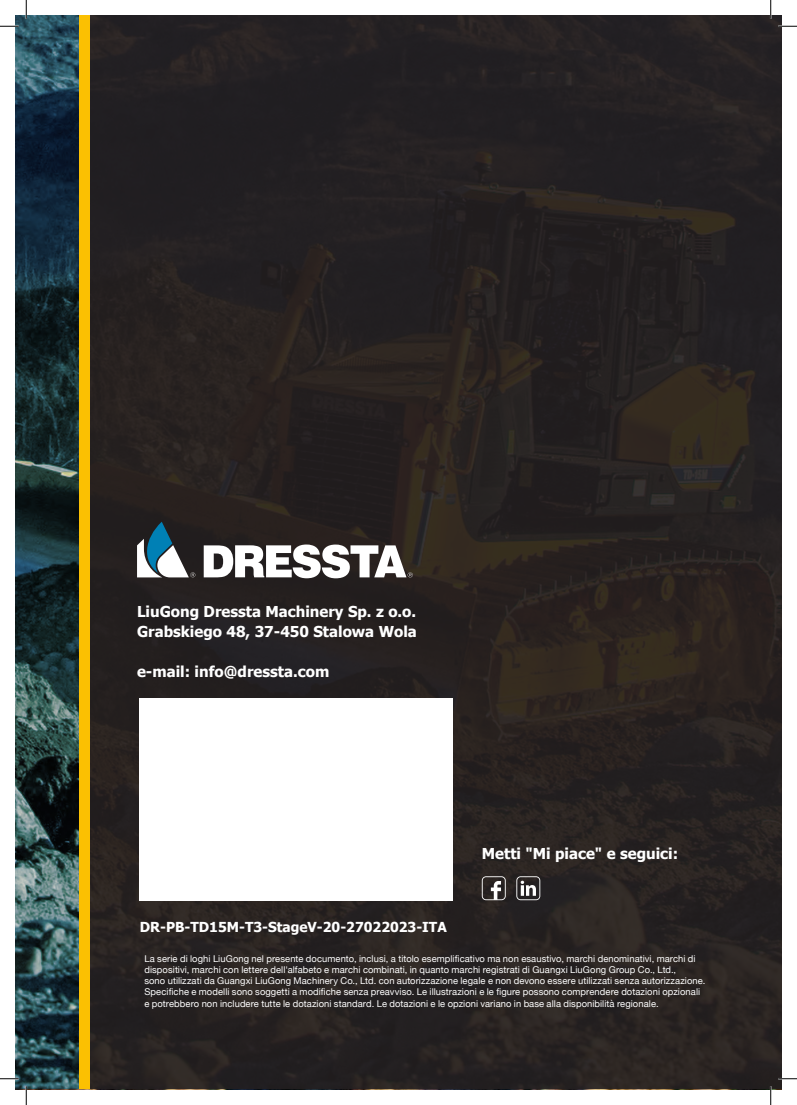
<style>
.page{position:relative;width:797px;height:1105px;background:#fff}
.page>*{position:absolute;margin:0;border:0;box-sizing:border-box;transform-origin:0 0}
.Common_Text{font:700 15px "Tahoma";color:#fff}
.Common_Text-2{font:700 13.75px "Tahoma";color:#fff}
.Body{font:9.38px/11.2px "Helvetica Neue";letter-spacing:.01em;color:#fff}
</style>
<div class="page">
<div style="left:85px;top:16px;width:696px;height:1073px;background:#231f20"></div>
<svg style="left:16px;top:16px;width:63px;height:1073px;background:#213b41"></svg>
<div style="left:79px;top:16px;width:11px;height:1073px;background:#fbc002"></div>
<div style="left:140px;top:698px;width:313px;height:202px;background:#fff"></div>
<svg style="left:482px;top:876px;width:23px;height:24px"></svg>
<svg style="left:516px;top:876px;width:24px;height:24px"></svg>
<svg style="left:204px;top:544px;width:209px;height:34px"></svg>
<svg style="left:137px;top:522px;width:58px;height:55px"></svg>
<svg style="left:0;top:25px;width:19px;height:2px"></svg>
<svg style="left:778px;top:25px;width:19px;height:2px"></svg>
<svg style="left:0;top:1078px;width:19px;height:1px"></svg>
<svg style="left:778px;top:1078px;width:19px;height:1px"></svg>
<svg style="left:25px;top:0;width:2px;height:19px"></svg>
<svg style="left:25px;top:1086px;width:2px;height:19px"></svg>
<svg style="left:770px;top:0;width:1px;height:19px"></svg>
<svg style="left:770px;top:1086px;width:1px;height:19px"></svg>
<p class="Common_Text" style="left:137px;top:601px;width:281px">LiuGong Dressta Machinery Sp. z o.o.</p>
<p class="Common_Text" style="left:137px;top:621px;width:281px">Grabskiego 48, 37-450 Stalowa Wola</p>
<p class="Common_Text" style="left:137px;top:661px;width:194px">e-mail: info@dressta.com</p>
<p class="Common_Text-2" style="left:140px;top:917px;width:308px">DR-PB-TD15M-T3-StageV-20-27022023-ITA</p>
<p class="Common_Text" style="left:482px;top:843px;width:198px">Metti "Mi piace" e seguici:</p>
<p class="Body" style="left:144px;top:953px;width:562px">La serie di loghi LiuGong nel presente documento, inclusi, a titolo esemplificativo ma non esaustivo, marchi denominativi, marchi di dispositivi, marchi con lettere dell'alfabeto e marchi combinati, in quanto marchi registrati di Guangxi LiuGong Group Co., Ltd.,<br>sono utilizzati da Guangxi LiuGong Machinery Co., Ltd. con autorizzazione legale e non devono essere utilizzati senza autorizzazione.<br>Specifiche e modelli sono soggetti a modifiche senza preavviso. Le illustrazioni e le figure possono comprendere dotazioni opzionali e potrebbero non includere tutte le dotazioni standard. Le dotazioni e le opzioni variano in base alla disponibilità regionale.</p>
</div>
